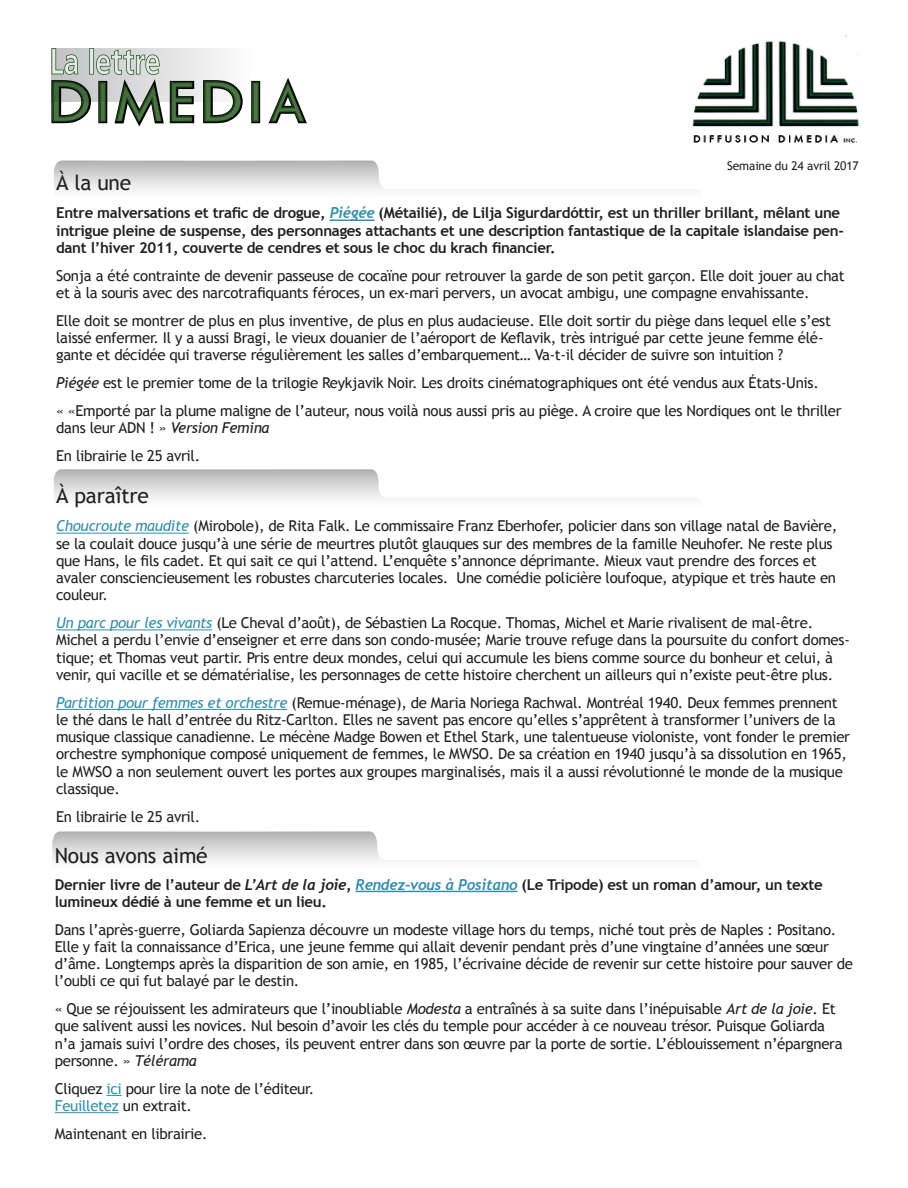
<style>
.page{position:relative;width:908px;height:1188px;background:#fff}
.page>*{position:absolute;margin:0;border:0;box-sizing:border-box;transform-origin:0 0}
.Titre{font:21px "Trebuchet MS";letter-spacing:-.01em;color:#231f20}
.Texte{font:15px/17.2px "Trebuchet MS";letter-spacing:-.02em;color:#231f20}
.Texte-2{font:700 15px/17.2px "Trebuchet MS";letter-spacing:-.02em;color:#231f20}
.Texte-3{font:15px "Trebuchet MS";letter-spacing:-.02em;color:#338eac}
.t1{font:12px "Trebuchet MS";letter-spacing:-.01em;color:#231f20}
.s1{font-family:"Trebuchet";font-style:italic;color:#338eac}
.s2{font-style:italic}
.s3{font-style:italic;color:#338eac}
.s4{font-family:"Trebuchet";font-style:italic}
.s5{color:#338eac}
.s6{color:#231f20}
</style>
<div class="page">
<svg style="left:54px;top:161px;width:645px;height:60px"></svg>
<svg style="left:54px;top:469px;width:644px;height:64px"></svg>
<img style="left:692px;top:35px;width:167px;height:108px">
<svg style="left:164px;top:48px;width:97px;height:53px"></svg>
<svg style="left:251px;top:81px;width:9px;height:42px"></svg>
<svg style="left:170px;top:81px;width:24px;height:42px"></svg>
<svg style="left:203px;top:80px;width:39px;height:43px"></svg>
<svg style="left:252px;top:82px;width:6px;height:40px"></svg>
<svg style="left:268px;top:78px;width:39px;height:45px"></svg>
<svg style="left:51px;top:48px;width:113px;height:78px;background:#a1aca1"></svg>
<hr style="left:329px;top:220px;width:45px;height:1px;background:#338eac">
<hr style="left:56px;top:533px;width:133px;height:1px;background:#338eac">
<hr style="left:56px;top:629px;width:156px;height:1px;background:#338eac">
<hr style="left:56px;top:709px;width:231px;height:1px;background:#338eac">
<svg style="left:52px;top:831px;width:645px;height:62px"></svg>
<hr style="left:355px;top:891px;width:162px;height:1px;background:#338eac">
<svg style="left:106px;top:1095px;width:15px;height:1px"></svg>
<hr style="left:55px;top:1112px;width:64px;height:1px;background:#338eac">
<p class="Titre" style="left:56px;top:170px;width:77px">À la une</p>
<p class="t1" style="left:727px;top:159px;width:133px">Semaine du 24 avril 2017</p>
<p class="Texte-2" style="left:56px;top:204px;width:789px">Entre malversations et trafic de drogue, <span class="s1">Piégée</span> (Métailié), de Lilja Sigurdardóttir, est un thriller brillant, mêlant une intrigue pleine de suspense, des personnages attachants et une description fantastique de la capitale islandaise pen&shy;dant l’hiver 2011, couverte de cendres et sous le choc du krach financier.</p>
<p class="Texte" style="left:56px;top:267px;width:790px">Sonja a été contrainte de devenir passeuse de cocaïne pour retrouver la garde de son petit garçon. Elle doit jouer au chat et à la souris avec des narcotrafiquants féroces, un ex-mari pervers, un avocat ambigu, une compagne envahissante.</p>
<p class="Texte" style="left:56px;top:312px;width:776px">Elle doit se montrer de plus en plus inventive, de plus en plus audacieuse. Elle doit sortir du piège dans lequel elle s’est laissé enfermer. Il y a aussi Bragi, le vieux douanier de l’aéroport de Keflavik, très intrigué par cette jeune femme élé&shy;gante et décidée qui traverse régulièrement les salles d’embarquement… Va-t-il décider de suivre son intuition ?</p>
<p class="Texte" style="left:56px;top:374px;width:764px"><span class="s2">Piégée</span> est le premier tome de la trilogie Reykjavik Noir. Les droits cinématographiques ont été vendus aux États-Unis.</p>
<p class="Texte" style="left:56px;top:402px;width:786px">« «Emporté par la plume maligne de l’auteur, nous voilà nous aussi pris au piège. A croire que les Nordiques ont le thriller dans leur ADN ! » <span class="s2">Version Femina</span></p>
<p class="Texte" style="left:56px;top:447px;width:145px">En librairie le 25 avril.</p>
<p class="Titre" style="left:56px;top:483px;width:94px">À paraître</p>
<p class="Texte" style="left:56px;top:518px;width:782px"><span class="s3">Choucroute maudite</span> (Mirobole), de Rita Falk. Le commissaire Franz Eberhofer, policier dans son village natal de Bavière, se la coulait douce jusqu’à une série de meurtres plutôt glauques sur des membres de la famille Neuhofer. Ne reste plus que Hans, le fils cadet. Et qui sait ce qui l’attend. L’enquête s’annonce déprimante. Mieux vaut prendre des forces et avaler consciencieusement les robustes charcuteries locales. Une comédie policière loufoque, atypique et très haute en couleur.</p>
<p class="Texte" style="left:56px;top:614px;width:795px"><span class="s3">Un parc pour les vivants</span> (Le Cheval d’août), de Sébastien La Rocque. Thomas, Michel et Marie rivalisent de mal-être.<br>Michel a perdu l’envie d’enseigner et erre dans son condo-musée; Marie trouve refuge dans la poursuite du confort domes&shy;tique; et Thomas veut partir. Pris entre deux mondes, celui qui accumule les biens comme source du bonheur et celui, à venir, qui vacille et se dématérialise, les personnages de cette histoire cherchent un ailleurs qui n’existe peut-être plus.</p>
<p class="Texte" style="left:56px;top:694px;width:795px"><span class="s3">Partition pour femmes et orchestre</span> (Remue-ménage), de Maria Noriega Rachwal. Montréal 1940. Deux femmes prennent le thé dans le hall d’entrée du Ritz-Carlton. Elles ne savent pas encore qu’elles s’apprêtent à transformer l’univers de la musique classique canadienne. Le mécène Madge Bowen et Ethel Stark, une talentueuse violoniste, vont fonder le premier orchestre symphonique composé uniquement de femmes, le MWSO. De sa création en 1940 jusqu’à sa dissolution en 1965, le MWSO a non seulement ouvert les portes aux groupes marginalisés, mais il a aussi révolutionné le monde de la musique classique.</p>
<p class="Texte" style="left:56px;top:808px;width:145px">En librairie le 25 avril.</p>
<p class="Titre" style="left:55px;top:843px;width:154px">Nous avons aimé</p>
<p class="Texte-2" style="left:55px;top:876px;width:769px">Dernier livre de l’auteur de <span class="s4">L’Art de la joie</span>, <span class="s1">Rendez-vous à Positano</span> (Le Tripode) est un roman d’amour, un texte lumineux dédié à une femme et un lieu.</p>
<p class="Texte" style="left:55px;top:921px;width:799px">Dans l’après-guerre, Goliarda Sapienza découvre un modeste village hors du temps, niché tout près de Naples : Positano.<br>Elle y fait la connaissance d’Erica, une jeune femme qui allait devenir pendant près d’une vingtaine d’années une sœur d’âme. Longtemps après la disparition de son amie, en 1985, l’écrivaine décide de revenir sur cette histoire pour sauver de l’oubli ce qui fut balayé par le destin.</p>
<p class="Texte" style="left:55px;top:1000px;width:789px">« Que se réjouissent les admirateurs que l’inoubliable <span class="s2">Modesta</span> a entraînés à sa suite dans l’inépuisable <span class="s2">Art de la joie</span>. Et que salivent aussi les novices. Nul besoin d’avoir les clés du temple pour accéder à ce nouveau trésor. Puisque Goliarda n’a jamais suivi l’ordre des choses, ils peuvent entrer dans son œuvre par la porte de sortie. L’éblouissement n’épargnera personne. » <span class="s2">Télérama</span></p>
<p class="Texte" style="left:55px;top:1080px;width:261px">Cliquez <span class="s5">ici</span> pour lire la note de l’éditeur.</p>
<p class="Texte-3" style="left:55px;top:1097px;width:138px">Feuilletez <span class="s6">un extrait.</span></p>
<p class="Texte" style="left:55px;top:1125px;width:154px">Maintenant en librairie.</p>
</div>
